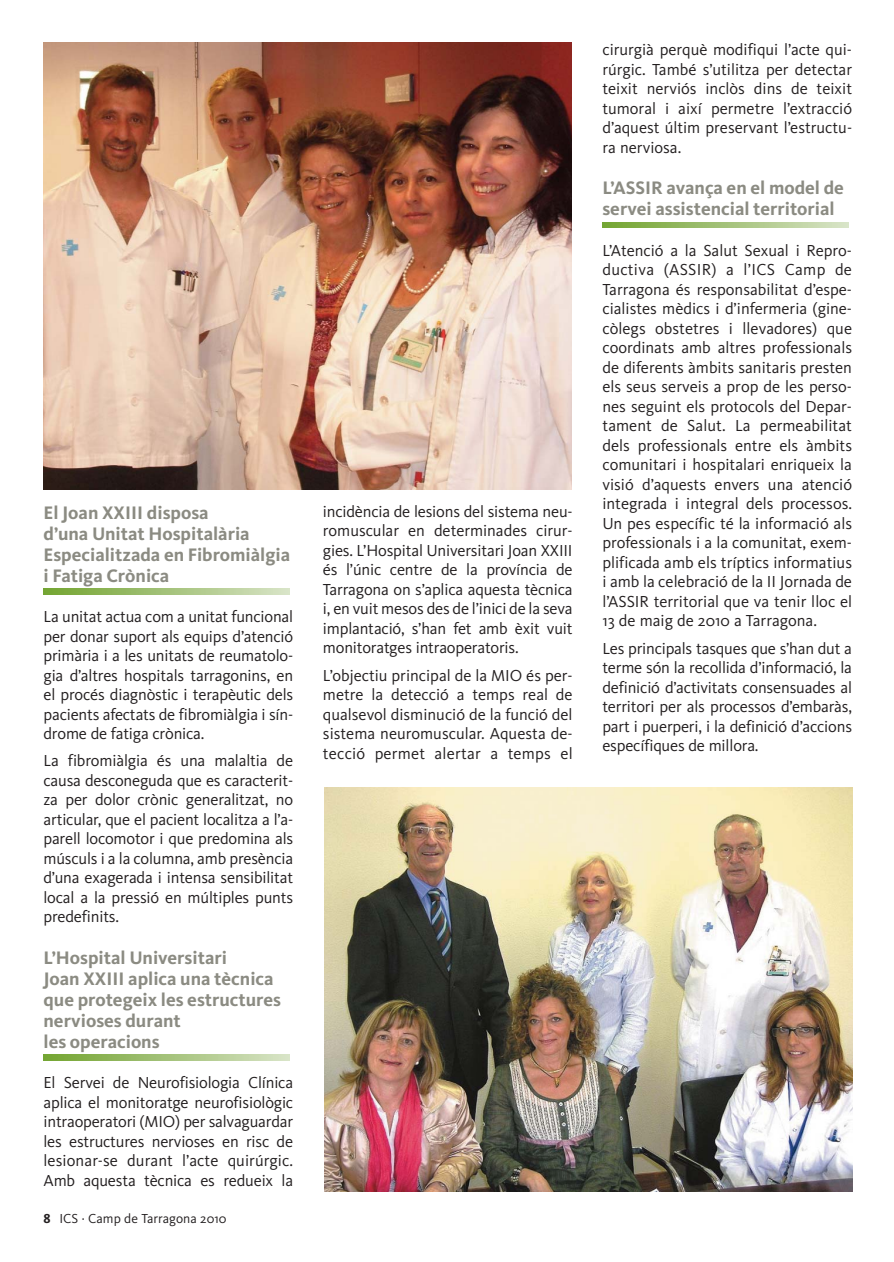
<style>
.page{position:relative;width:894px;height:1262px;background:#fff}
.page>*{position:absolute;margin:0;border:0;box-sizing:border-box;transform-origin:0 0}
.t1{font:700 18.75px/21px "Kievit";color:#8b8b82}
.t2{font:16.5px/19.5px "Kievit";letter-spacing:-.01em;color:#231f20;text-align:justify}
.t3{font:13.5px "Kievit";letter-spacing:.005em;color:#231f20}
.s1{font-family:"Kievit Bold SC"}
</style>
<div class="page">
<svg style="left:602px;top:222px;width:246px;height:6px"></svg>
<svg style="left:43px;top:588px;width:247px;height:6px"></svg>
<svg style="left:43px;top:1054px;width:247px;height:6px"></svg>
<img style="left:324px;top:787px;width:527px;height:404px">
<img style="left:43px;top:43px;width:528px;height:446px">
<p class="t1" style="left:43px;top:503px;width:248px">El Joan XXIII disposa<br>d’una Unitat Hospitalària<br>Especialitzada en Fibromiàlgia i Fatiga Crònica</p>
<p class="t2" style="left:43px;top:608px;width:251px">La unitat actua com a unitat funcional per donar suport als equips d’atenció primària i a les unitats de reumatolo&shy;gia d’altres hospitals tarragonins, en el procés diagnòstic i terapèutic dels pacients afectats de fibromiàlgia i sín&shy;drome de fatiga crònica.</p>
<p class="t2" style="left:43px;top:752px;width:251px">La fibromiàlgia és una malaltia de causa desconeguda que es caracterit&shy;za per dolor crònic generalitzat, no articular, que el pacient localitza a l’a&shy;parell locomotor i que predomina als músculs i a la columna, amb presència d’una exagerada i intensa sensibilitat local a la pressió en múltiples punts predefinits.</p>
<p class="t1" style="left:43px;top:948px;width:239px">L’Hospital Universitari<br>Joan XXIII aplica una tècnica que protegeix les estructures nervioses durant<br>les operacions</p>
<p class="t2" style="left:43px;top:1074px;width:251px">El Servei de Neurofisiologia Clínica aplica el monitoratge neurofisiològic intraoperatori (MIO) per salvaguardar les estructures nervioses en risc de lesionar-se durant l’acte quirúrgic.<br>Amb aquesta tècnica es redueix la</p>
<p class="t3" style="left:43px;top:1212px;width:184px"><span class="s1">8</span> ICS · Camp de Tarragona 2010</p>
<p class="t2" style="left:323px;top:503px;width:251px">incidència de lesions del sistema neu&shy;romuscular en determinades cirur&shy;gies. L’Hospital Universitari Joan XXIII és l’únic centre de la província de Tarragona on s’aplica aquesta tècnica i, en vuit mesos des de l’inici de la seva implantació, s’han fet amb èxit vuit monitoratges intraoperatoris.</p>
<p class="t2" style="left:323px;top:667px;width:251px">L’objectiu principal de la MIO és per&shy;metre la detecció a temps real de qualsevol disminució de la funció del sistema neuromuscular. Aquesta de - tecció permet alertar a temps el</p>
<p class="t2" style="left:602px;top:41px;width:251px">cirurgià perquè modifiqui l’acte qui&shy;rúrgic. També s’utilitza per detectar teixit nerviós inclòs dins de teixit tumoral i així permetre l’extracció d’aquest últim preservant l’estructu&shy;ra nerviosa.</p>
<p class="t1" style="left:602px;top:179px;width:243px">L’ASSIR avança en el model de servei assistencial territorial</p>
<p class="t2" style="left:602px;top:242px;width:251px">L’Atenció a la Salut Sexual i Repro&shy;ductiva (ASSIR) a l’ICS Camp de Tarragona és responsabilitat d’espe&shy;cialistes mèdics i d’infermeria (gine&shy;còlegs obstetres i llevadores) que coordinats amb altres professionals de diferents àmbits sanitaris presten els seus serveis a prop de les perso&shy;nes seguint els protocols del Depar&shy;tament de Salut. La permeabilitat dels professionals entre els àmbits comunitari i hospitalari enriqueix la visió d’aquests envers una atenció integrada i integral dels processos.<br>Un pes específic té la informació als professionals i a la comunitat, exem&shy;plificada amb els tríptics informatius i amb la celebració de la II Jornada de l’ASSIR territorial que va tenir lloc el 13 de maig de 2010 a Tarragona.</p>
<p class="t2" style="left:602px;top:639px;width:251px">Les principals tasques que s’han dut a terme són la recollida d’informació, la definició d’activitats consensuades al territori per als processos d’embaràs, part i puerperi, i la definició d’accions específiques de millora.</p>
</div>
